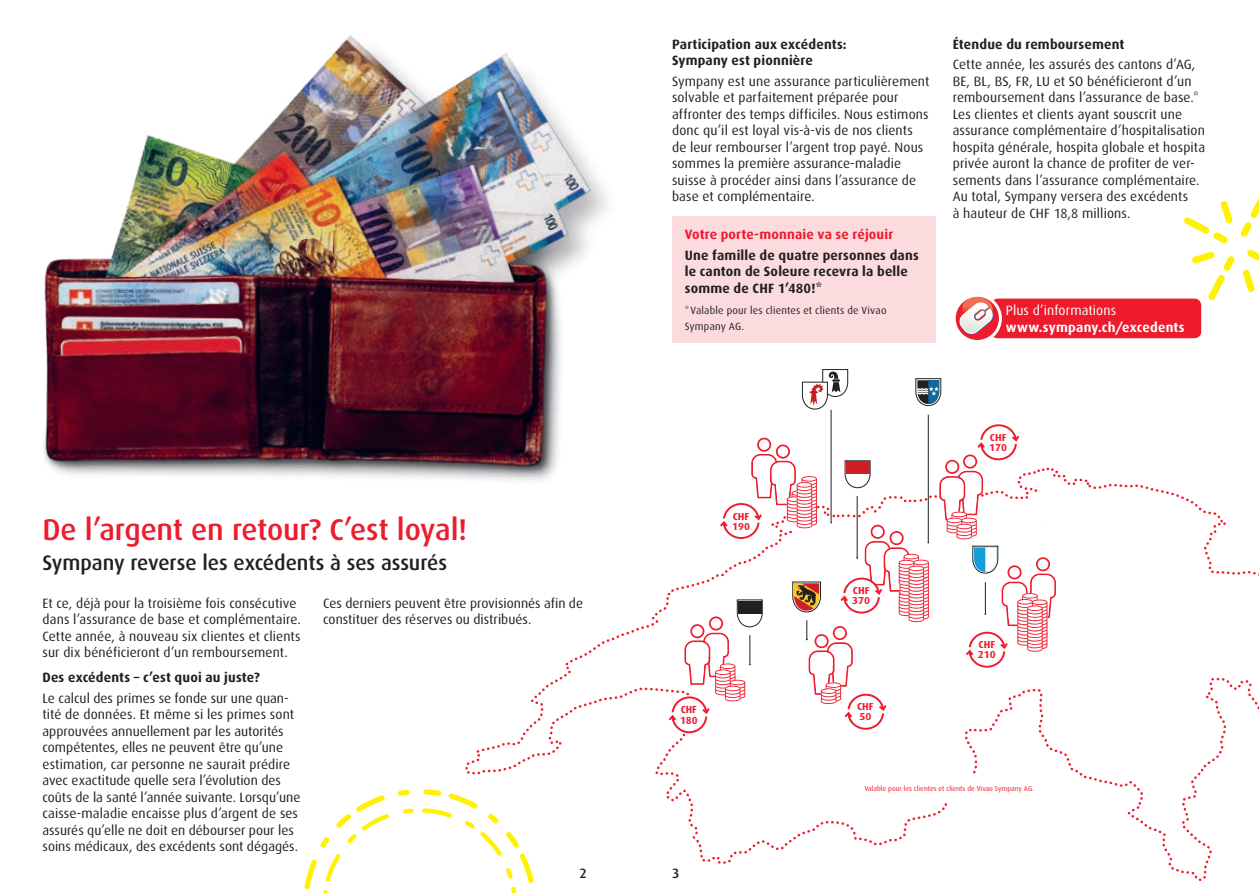
<style>
.page{position:relative;width:1259px;height:893px;background:#fff}
.page>*{position:absolute;margin:0;border:0;box-sizing:border-box;transform-origin:0 0}
.t1{font:500 30px "Dax";letter-spacing:-.005em;color:#ee1b2d}
.t2{font:500 21px "Dax";letter-spacing:-.005em;color:#231f20}
.t3{font:13.5px/16.5px "Dax";letter-spacing:.005em;color:#231f20}
.t4{font:700 13.5px/16.5px "Dax";letter-spacing:.015em;color:#231f20}
.t5{font:700 13.5px "Dax";letter-spacing:.01em;color:#ee1b2d}
.t6{font:700 13.5px "Dax";letter-spacing:.015em;color:#fff}
.t7{font:13.5px "Dax";letter-spacing:.01em;color:#fff}
.t8{font:500 13.5px "Dax";color:#231f20}
.t9{font:10.5px/16.5px "Dax";letter-spacing:.02em;color:#231f20}
.t10{font:700 10.35px/10.4px "Dax";color:#ee1b2d}
.t11{font:700 10.05px/10.1px "Dax";color:#ee1b2d;scale:1.05 1}
.t12{font:7.05px "Dax";color:#ee1b2d}
</style>
<div class="page">
<img style="left:44px;top:35px;width:563px;height:444px">
<div style="left:989px;top:297px;width:213px;height:43px;background:#ee1b2d;border-radius:9px"></div>
<div style="left:988px;top:296px;width:216px;height:45px;border:3px solid #fff;border-radius:9px"></div>
<svg style="left:956px;top:296px;width:44px;height:45px"></svg>
<div style="left:952px;top:294px;width:50px;height:49px;border:3px solid #fff;border-radius:50%"></div>
<svg style="left:1240px;top:198px;width:19px;height:39px"></svg>
<svg style="left:1247px;top:249px;width:12px;height:12px"></svg>
<svg style="left:1184px;top:201px;width:48px;height:43px"></svg>
<svg style="left:1191px;top:251px;width:43px;height:50px"></svg>
<svg style="left:1242px;top:269px;width:13px;height:23px"></svg>
<div style="left:672px;top:216px;width:263px;height:127px;background:#fcdbde"></div>
<svg style="left:304px;top:789px;width:230px;height:104px"></svg>
<svg style="left:465px;top:468px;width:794px;height:413px"></svg>
<div style="left:925px;top:774px;width:61px;height:29px;background:#fff"></div>
<svg style="left:963px;top:454px;width:14px;height:15px"></svg>
<div style="left:965px;top:456px;width:10px;height:11px;background:#fff;border-radius:50%"></div>
<svg style="left:945px;top:460px;width:14px;height:14px"></svg>
<svg style="left:939px;top:471px;width:44px;height:68px"></svg>
<div style="left:947px;top:461px;width:10px;height:11px;background:#fff;border-radius:50%"></div>
<svg style="left:977px;top:424px;width:42px;height:36px"></svg>
<svg style="left:802px;top:369px;width:46px;height:40px"></svg>
<hr style="left:831px;top:410px;width:1px;height:112px;background:#231f20">
<svg style="left:915px;top:378px;width:26px;height:28px"></svg>
<svg style="left:966px;top:546px;width:90px;height:122px"></svg>
<hr style="left:928px;top:415px;width:1px;height:127px;background:#231f20">
<svg style="left:669px;top:438px;width:260px;height:295px"></svg>
<div style="left:846px;top:462px;width:23px;height:12px;background:#cc2026"></div>
<h1 class="t1" style="left:43px;top:513px;width:426px">De l’argent en retour? C’est loyal!</h1>
<h2 class="t2" style="left:43px;top:551px;width:406px">Sympany reverse les excédents à ses assurés</h2>
<p class="t3" style="left:43px;top:595px;width:260px">Et ce, déjà pour la troisième fois consécutive dans l’assurance de base et complémentaire.<br>Cette année, à nouveau six clientes et clients sur dix bénéficieront d’un remboursement.</p>
<p class="t4" style="left:43px;top:669px;width:219px">Des excédents – c’est quoi au juste?</p>
<p class="t3" style="left:43px;top:690px;width:259px">Le calcul des primes se fonde sur une quan&shy;tité de données. Et même si les primes sont approuvées annuellement par les autorités compétentes, elles ne peuvent être qu’une estimation, car personne ne saurait prédire avec exactitude quelle sera l’évolution des coûts de la santé l’année suivante. Lorsqu’une caisse-maladie encaisse plus d’argent de ses assurés qu’elle ne doit en débourser pour les soins médicaux, des excédents sont dégagés.</p>
<p class="t3" style="left:323px;top:595px;width:261px">Ces derniers peuvent être provisionnés afin de constituer des réserves ou distribués.</p>
<p class="t4" style="left:672px;top:36px;width:176px">Participation aux excédents:<br>Sympany est pionnière</p>
<p class="t3" style="left:672px;top:73px;width:259px">Sympany est une assurance particulièrement solvable et parfaitement préparée pour affronter des temps difficiles. Nous estimons donc qu’il est loyal vis-à-vis de nos clients de leur rembourser l’argent trop payé. Nous sommes la première assurance-maladie suisse à procéder ainsi dans l’assurance de base et complémentaire.</p>
<p class="t5" style="left:685px;top:227px;width:210px">Votre porte-monnaie va se réjouir</p>
<p class="t4" style="left:685px;top:247px;width:235px">Une famille de quatre personnes dans le canton de Soleure recevra la belle somme de CHF 1’480!*</p>
<p class="t9" style="left:685px;top:302px;width:203px">*Valable pour les clientes et clients de Vivao<br>Sympany AG.</p>
<p class="t4" style="left:952px;top:36px;width:173px">Étendue du remboursement</p>
<p class="t3" style="left:952px;top:57px;width:254px">Cette année, les assurés des cantons d’AG, BE, BL, BS, FR, LU et SO bénéficieront d’un remboursement dans l’assurance de base.* Les clientes et clients ayant souscrit une assurance complémentaire d’hospitalisation hospita générale, hospita globale et hospita privée auront la chance de profiter de ver&shy;sements dans l’assurance complémentaire.<br>Au total, Sympany versera des excédents<br>à hauteur de CHF 18,8 millions.</p>
<p class="t7" style="left:1005px;top:303px;width:112px">Plus d’informations</p>
<p class="t6" style="left:1005px;top:320px;width:180px">www.sympany.ch/excedents</p>
<p class="t11" style="left:732px;top:511px;width:19px">CHF<br>190</p>
<p class="t11" style="left:852px;top:586px;width:19px">CHF<br>370</p>
<p class="t10" style="left:680px;top:705px;width:19px">CHF<br>180</p>
<p class="t11" style="left:857px;top:702px;width:17px">CHF<br>50</p>
<p class="t11" style="left:989px;top:432px;width:19px">CHF<br>170</p>
<p class="t11" style="left:978px;top:640px;width:19px">CHF<br>210</p>
<p class="t12" style="left:865px;top:785px;width:171px">Valable pour les clientes et clients de Vivao Sympany AG.</p>
<p class="t8" style="left:579px;top:866px;width:9px">2</p>
<p class="t8" style="left:672px;top:866px;width:9px">3</p>
</div>
